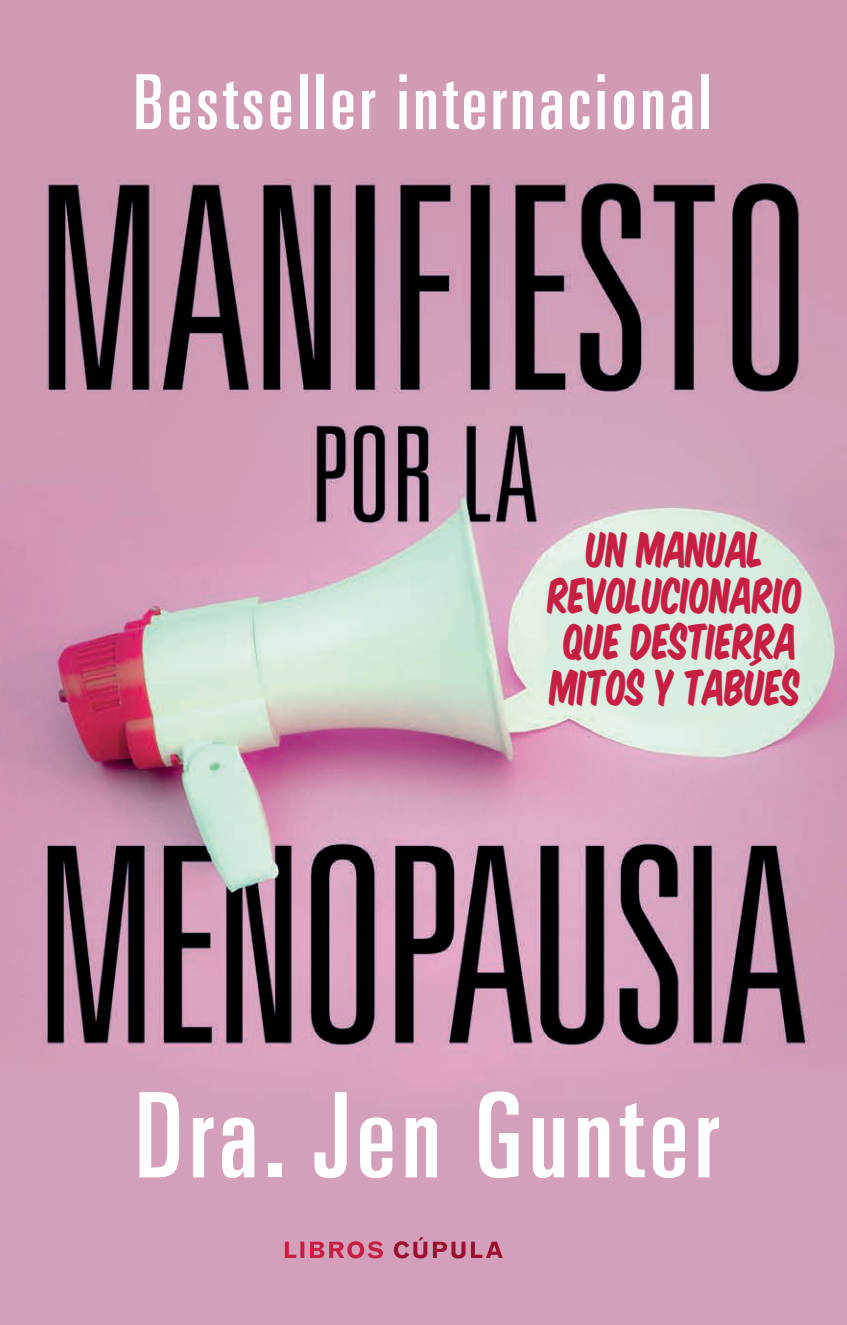
<style>
.page{position:relative;width:847px;height:1325px;background:#fff}
.page>*{position:absolute;margin:0;border:0;box-sizing:border-box;transform-origin:0 0}
.t1{font:ultra-condensed 118px "Univers";letter-spacing:.05em;color:#fff}
.t2{font:ultra-condensed 76px "Univers";letter-spacing:.05em;color:#fff}
.t3{font:46.2px/46.2px "Komika Title";letter-spacing:-.02em;color:#c71e44;text-align:center}
</style>
<div class="page">
<img style="left:0;top:0;width:847px;height:1325px">
<svg style="left:285px;top:1241px;width:98px;height:17px;background:#cd6281"></svg>
<svg style="left:394px;top:1237px;width:108px;height:21px;background:#bf6d8a"></svg>
<h2 class="t2" style="left:134px;top:59px;width:579px">Bestseller internacional</h2>
<p class="t3" style="left:547px;top:524px;width:258px">UN MANUAL<br>REVOLUCIONARIO<br>QUE DESTIERRA<br>MITOS Y TABÚES</p>
<h1 class="t1" style="left:135px;top:1068px;width:585px">Dra. Jen Gunter</h1>
</div>
